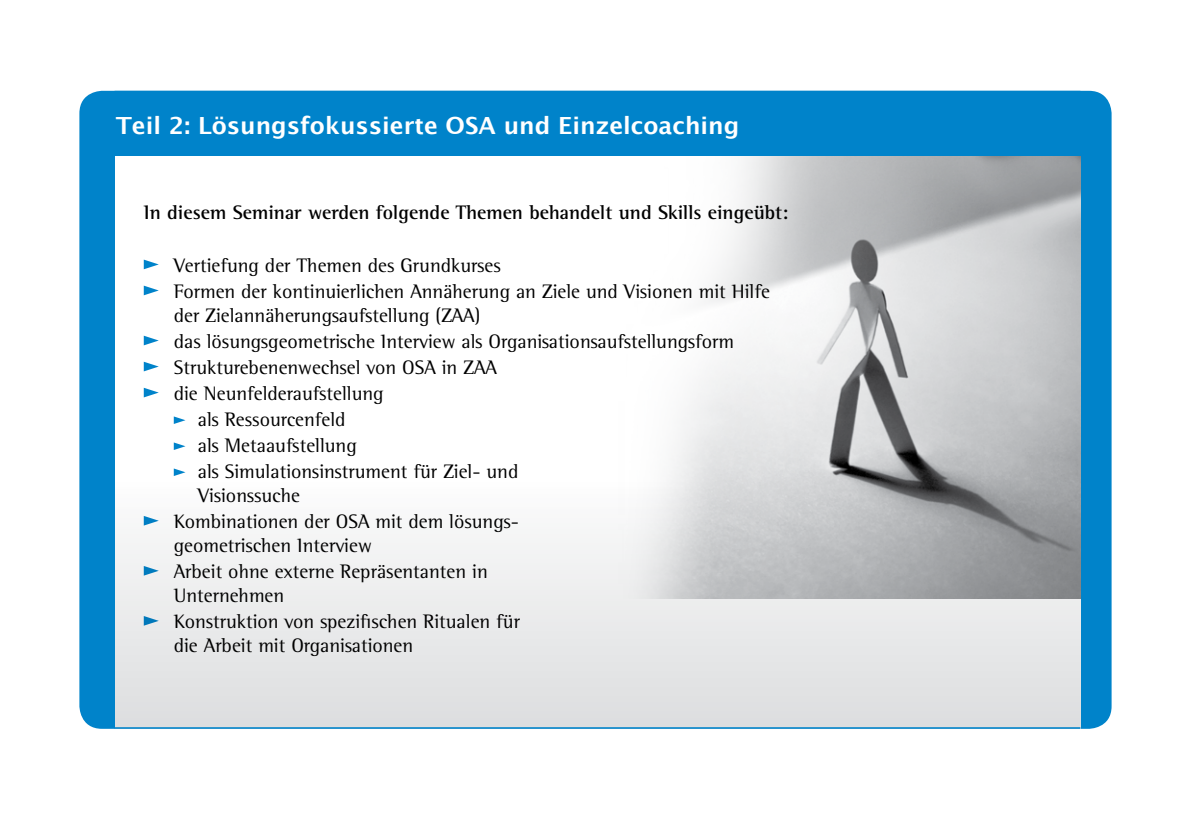
<style>
.page{position:relative;width:1191px;height:840px;background:#fff}
.page>*{position:absolute;margin:0;border:0;box-sizing:border-box;transform-origin:0 0}
.t1{font:700 23.6px "Lucida Grande";color:#fff}
.t2{font:20px/26px "Rotis Semi Serif";color:#000}
.t3{font:700 20px "Rotis Semi Serif";color:#000}
</style>
<div class="page">
<div style="left:79px;top:91px;width:1032px;height:637px;background:#0083ca;border-radius:23px"></div>
<div style="left:116px;top:156px;width:964px;height:572px;background:linear-gradient(to bottom,#fff,#e6e7e8)"></div>
<hr style="left:115px;top:726px;width:965px;height:2px;background:#0083ca">
<img style="left:510px;top:156px;width:570px;height:442px">
<svg style="left:144px;top:259px;width:15px;height:10px"></svg>
<svg style="left:144px;top:285px;width:15px;height:10px"></svg>
<svg style="left:144px;top:335px;width:15px;height:10px"></svg>
<svg style="left:144px;top:361px;width:15px;height:10px"></svg>
<svg style="left:144px;top:387px;width:15px;height:10px"></svg>
<svg style="left:174px;top:416px;width:11px;height:8px"></svg>
<svg style="left:174px;top:442px;width:11px;height:8px"></svg>
<svg style="left:174px;top:468px;width:11px;height:8px"></svg>
<svg style="left:144px;top:515px;width:15px;height:10px"></svg>
<svg style="left:144px;top:565px;width:15px;height:10px"></svg>
<svg style="left:144px;top:615px;width:15px;height:10px"></svg>
<p class="t1" style="left:116px;top:106px;width:625px">Teil 2: Lösungsfokussierte OSA und Einzelcoaching</p>
<p class="t3" style="left:144px;top:200px;width:646px">In diesem Seminar werden folgende Themen behandelt und Skills eingeübt:</p>
<p class="t2" style="left:174px;top:252px;width:597px">Vertiefung der Themen des Grundkurses<br>Formen der kontinuierlichen Annäherung an Ziele und Visionen mit Hilfe</p>
<p class="t2" style="left:174px;top:302px;width:308px">der Zielannäherungsaufstellung (ZAA)</p>
<p class="t2" style="left:174px;top:328px;width:562px">das lösungsgeometrische Interview als Organisationsaufstellungsform</p>
<p class="t2" style="left:174px;top:354px;width:325px">Strukturebenenwechsel von OSA in ZAA</p>
<p class="t2" style="left:174px;top:380px;width:211px">die Neunfelderaufstellung</p>
<p class="t2" style="left:198px;top:406px;width:149px">als Ressourcenfeld</p>
<p class="t2" style="left:198px;top:432px;width:160px">als Metaaufstellung</p>
<p class="t2" style="left:198px;top:458px;width:322px">als Simulationsinstrument für Ziel- und</p>
<p class="t2" style="left:174px;top:482px;width:347px;text-indent:24px">Visionssuche<br>Kombinationen der OSA mit dem lösungs-</p>
<p class="t2" style="left:174px;top:532px;width:315px">geometrischen Interview<br>Arbeit ohne externe Repräsentanten in</p>
<p class="t2" style="left:174px;top:582px;width:348px">Unternehmen<br>Konstruktion von spezifischen Ritualen für</p>
<p class="t2" style="left:174px;top:632px;width:241px">die Arbeit mit Organisationen</p>
</div>
